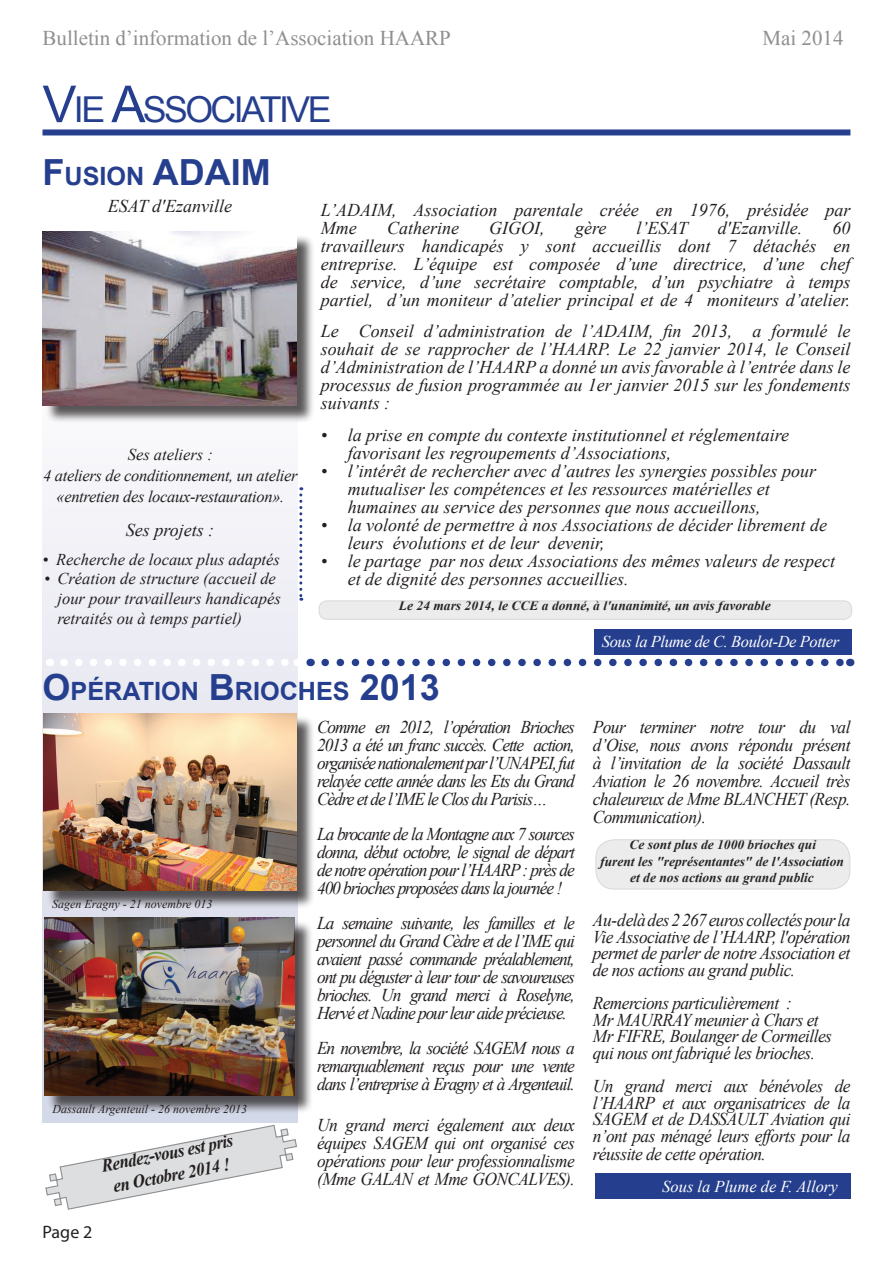
<style>
.page{position:relative;width:893px;height:1263px;background:#fff}
.page>*{position:absolute;margin:0;border:0;box-sizing:border-box;transform-origin:0 0}
.t1{font:700 36px "Arial";color:#253f8e}
.t2{font:35.7px "Arial";letter-spacing:-.07em;color:#253f8e}
.t3{font:700 25.2px "Arial";color:#253f8e}
.t4{font:21px "Times New Roman";color:#8e8f90}
.t5{font:italic 18px/18px "Times New Roman";color:#231f20;text-align:justify;scale:.96 1}
.t6{font:italic 18px/18px "Times New Roman";color:#231f20}
.t7{font:italic 18px/16.5px "Times New Roman";letter-spacing:-.03em;color:#231f20;scale:.96 1}
.t8{font:italic 700 18px/22.2px "Times New Roman";color:#231f20;text-align:center;scale:.95 1}
.t9{font:18px "Myriad Pro";color:#231f20}
.t10{font:italic 16.5px/19.8px "Times New Roman";color:#231f20}
.t11{font:italic 16.5px/21.3px "Times New Roman";letter-spacing:-.02em;color:#231f20;text-align:center}
.t12{font:italic 16.5px "Times New Roman";letter-spacing:-.025em;color:#fff}
.t13{font:italic 16.5px "Times New Roman";color:#fff}
.t14{font:italic 700 13.5px/16.5px "Times New Roman";color:#282526;text-align:center}
.t15{font:italic 12px "Times New Roman";color:#231f20}
.s1{font-size:51px}
.s2{font-size:25.2px}
.s3{font-size:36px}
</style>
<div class="page">
<div style="left:43px;top:232px;width:255px;height:890px;background:#f0f0f6"></div>
<div style="left:43px;top:129px;width:807px;height:6px;background:#253f8e"></div>
<div style="left:595px;top:629px;width:257px;height:25px;background:#253f8e"></div>
<svg style="left:299px;top:487px;width:3px;height:114px"></svg>
<svg style="left:325px;top:659px;width:517px;height:7px"></svg>
<svg style="left:64px;top:659px;width:224px;height:7px"></svg>
<div style="left:45px;top:234px;width:270px;height:190px;background:#231f20;opacity:.75"></div>
<img style="left:43px;top:232px;width:253px;height:173px">
<svg style="left:45px;top:1124px;width:252px;height:86px"></svg>
<div style="left:595px;top:1174px;width:255px;height:25px;background:#253f8e"></div>
<div style="left:46px;top:920px;width:267px;height:194px;background:#231f20;opacity:.75"></div>
<img style="left:44px;top:918px;width:250px;height:177px">
<div style="left:46px;top:716px;width:269px;height:193px;background:#231f20;opacity:.75"></div>
<img style="left:44px;top:713px;width:252px;height:178px">
<div style="left:596px;top:840px;width:254px;height:49px;background:#ececed;border-radius:18px"></div>
<div style="left:596px;top:839px;width:254px;height:50px;border:1px solid #d8d9db;border-radius:18px"></div>
<div style="left:319px;top:601px;width:533px;height:18px;background:#ececed;border-radius:8px"></div>
<div style="left:319px;top:601px;width:533px;height:18px;border:1px solid #d8d9db;border-radius:8px"></div>
<p class="t4" style="left:43px;top:24px;width:410px">Bulletin d’information de l’Association HAARP</p>
<p class="t4" style="left:762px;top:24px;width:83px">Mai 2014</p>
<h2 class="t2" style="left:43px;top:86px;width:291px"><span class="s1">V</span>IE <span class="s1">A</span>SSOCIATIVE</h2>
<h1 class="t1" style="left:43px;top:148px;width:230px">F<span class="s2">USION</span> ADAIM</h1>
<p class="t6" style="left:108px;top:197px;width:126px">ESAT d'Ezanville</p>
<p class="t11" style="left:43px;top:443px;width:256px">Ses ateliers :<br>4 ateliers de conditionnement, un atelier «entretien des locaux-restauration».</p>
<p class="t6" style="left:126px;top:521px;width:90px">Ses projets :</p>
<p class="t10" style="left:43px;top:549px;width:239px">• Recherche de locaux plus adaptés</p>
<p class="t10" style="left:58px;top:569px;width:225px;text-indent:-13px">• Création de structure (accueil de jour pour travailleurs handicapés retraités ou à temps partiel)</p>
<p class="t6" style="left:321px;top:200px;width:531px">L’ADAIM, Association parentale créée en 1976, présidée par<br>Mme</p>
<p class="t6" style="left:387px;top:218px;width:73px">Catherine</p>
<p class="t6" style="left:489px;top:218px;width:57px">GIGOI,</p>
<p class="t6" style="left:575px;top:218px;width:33px">gère</p>
<p class="t6" style="left:637px;top:218px;width:53px">l’ESAT</p>
<p class="t6" style="left:718px;top:218px;width:86px">d'Ezanville.</p>
<p class="t6" style="left:321px;top:218px;width:531px;text-align:justify;text-indent:512px">60 travailleurs handicapés y sont accueillis dont 7 détachés en entreprise. L’équipe est composée d’une directrice, d’une chef de service, d’une secrétaire comptable, d’un psychiatre à temps partiel, d’un moniteur d’atelier principal et de 4 moniteurs d’atelier.</p>
<p class="t6" style="left:321px;top:322px;width:531px;text-align:justify">Le Conseil d’administration de l’ADAIM, fin 2013, a formulé le souhait de se rapprocher de l’HAARP. Le 22 janvier 2014, le Conseil d’Administration de l’HAARP a donné un avis favorable à l’entrée dans le processus de fusion programmée au 1er janvier 2015 sur les fondements suivants :</p>
<p class="t6" style="left:348px;top:425px;width:443px;text-indent:-27px">• la prise en compte du contexte institutionnel et réglementaire favorisant les regroupements d’Associations,</p>
<p class="t6" style="left:348px;top:461px;width:470px;text-indent:-27px">• l’intérêt de rechercher avec d’autres les synergies possibles pour mutualiser les compétences et les ressources matérielles et humaines au service des personnes que nous accueillons,</p>
<p class="t6" style="left:348px;top:515px;width:481px;text-indent:-27px">• la volonté de permettre à nos Associations de décider librement de leurs évolutions et de leur devenir,</p>
<p class="t6" style="left:348px;top:551px;width:489px;text-indent:-27px">• le partage par nos deux Associations des mêmes valeurs de respect et de dignité des personnes accueillies.</p>
<p class="t14" style="left:399px;top:597px;width:373px">Le 24 mars 2014, le CCE a donné, à l'unanimité, un avis favorable</p>
<p class="t12" style="left:602px;top:630px;width:239px">Sous la Plume de C. Boulot-De Potter</p>
<h3 class="t3" style="left:43px;top:675px;width:399px"><span class="s3">O</span>PÉRATION <span class="s3">B</span>RIOCHES <span class="s3">2013</span></h3>
<p class="t15" style="left:52px;top:895px;width:162px">Sagen Eragny - 21 novembre 013</p>
<p class="t15" style="left:53px;top:1100px;width:196px">Dassault Argenteuil - 26 novembre 2013</p>
<p class="t8" style="left:99px;top:1154px;width:142px;rotate:-11deg">Rendez-vous est pris en Octobre 2014 !</p>
<p class="t9" style="left:43px;top:1221px;width:51px">Page 2</p>
<p class="t5" style="left:317px;top:718px;width:270px">Comme en 2012, l’opération Brioches 2013 a été un franc succès. Cette action, organisée nationalement par l’UNAPEI, fut relayée cette année dans les Ets du Grand Cèdre et de l’IME le Clos du Parisis…</p>
<p class="t5" style="left:317px;top:825px;width:270px">La brocante de la Montagne aux 7 sources donna, début octobre, le signal de départ de notre opération pour l’HAARP : près de 400 brioches proposées dans la journée !</p>
<p class="t5" style="left:317px;top:914px;width:270px">La semaine suivante, les familles et le personnel du Grand Cèdre et de l’IME qui avaient passé commande préalablement, ont pu déguster à leur tour de savoureuses brioches. Un grand merci à Roselyne, Hervé et Nadine pour leur aide précieuse.</p>
<p class="t5" style="left:317px;top:1039px;width:270px">En novembre, la société SAGEM nous a remarquablement reçus pour une vente dans l’entreprise à Eragny et à Argenteuil.</p>
<p class="t5" style="left:317px;top:1115px;width:270px">Un grand merci également aux deux équipes SAGEM qui ont organisé ces opérations pour leur professionnalisme (Mme GALAN et Mme GONCALVES).</p>
<p class="t5" style="left:593px;top:718px;width:270px">Pour terminer notre tour du val d’Oise, nous avons répondu présent à l’invitation de la société Dassault Aviation le 26 novembre. Accueil très chaleureux de Mme BLANCHET (Resp.<br>Communication).</p>
<p class="t14" style="left:600px;top:836px;width:245px">Ce sont plus de 1000 brioches qui<br>furent les "représentantes" de l'Association et de nos actions au grand public</p>
<p class="t5" style="left:593px;top:912px;width:270px;line-height:16.5px">Au-delà des 2 267 euros collectés pour la Vie Associative de l’HAARP, l'opération permet de parler de notre Association et de nos actions au grand public.</p>
<p class="t7" style="left:593px;top:995px;width:251px">Remercions particulièrement :<br>Mr MAURRAY meunier à Chars et<br>Mr FIFRE, Boulanger de Cormeilles qui nous ont fabriqué les brioches.</p>
<p class="t5" style="left:593px;top:1077px;width:270px;line-height:17px">Un grand merci aux bénévoles de l’HAARP et aux organisatrices de la SAGEM et de DASSAULT Aviation qui n’ont pas ménagé leurs efforts pour la réussite de cette opération.</p>
<p class="t13" style="left:662px;top:1175px;width:177px">Sous la Plume de F. Allory</p>
</div>
